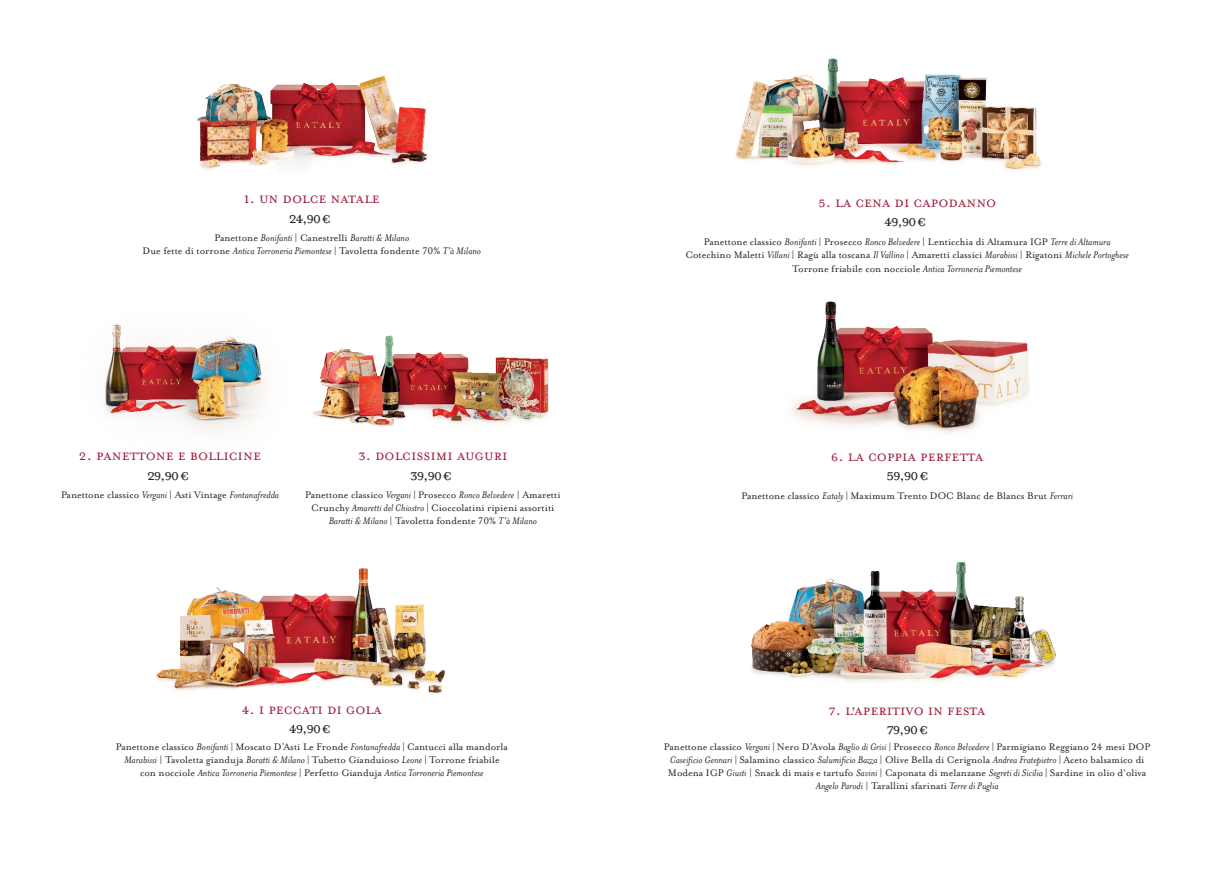
<style>
.page{position:relative;width:1219px;height:871px;background:#fff}
.page>*{position:absolute;margin:0;border:0;box-sizing:border-box;transform-origin:0 0}
.t1{font:18px "Mrs Eaves All Small Caps";letter-spacing:-.09em;color:#231f20}
.t2{font:17px "Mrs Eaves All Small Caps";color:#a0213d}
.t3{font:11px/13.2px "Mrs Eaves Roman Lining";color:#231f20;text-align:center}
.t4{font:italic 11px "Mrs Eaves";color:#231f20}
.s1{font-family:"Mrs Eaves Roman Lining";font-style:normal}
.s2{font-family:"Mrs Eaves";font-style:italic}
</style>
<div class="page">
<img style="left:197px;top:75px;width:230px;height:95px">
<img style="left:104px;top:324px;width:159px;height:107px">
<img style="left:312px;top:335px;width:237px;height:92px">
<img style="left:156px;top:568px;width:289px;height:126px">
<img style="left:735px;top:58px;width:307px;height:112px">
<img style="left:792px;top:301px;width:237px;height:132px">
<img style="left:751px;top:561px;width:305px;height:121px">
<h2 class="t2" style="left:244px;top:191px;width:138px">1. UN DOLCE NATALE</h2>
<p class="t4" style="left:214px;top:231px;width:196px"><span class="s1">Panettone</span> Bonifanti <span class="s1">| Canestrelli</span> Baratti &amp; Milano</p>
<p class="t3" style="left:143px;top:244px;width:340px">Due fette di torrone <span class="s2">Antica Torroneria Piemontese</span> | Tavoletta fondente 70% <span class="s2">T’à Milano</span></p>
<h1 class="t1" style="left:289px;top:211px;width:43px">24,90 €</h1>
<h2 class="t2" style="left:818px;top:196px;width:180px">5. LA CENA DI CAPODANNO</h2>
<p class="t3" style="left:685px;top:235px;width:445px">Panettone classico <span class="s2">Bonifanti</span> | Prosecco <span class="s2">Ronco Belvedere</span> | Lenticchia di Altamura IGP <span class="s2">Terre di Altamura<br></span>Cotechino Maletti <span class="s2">Villani</span> | Ragù alla toscana <span class="s2">Il Vallino</span> | Amaretti classici <span class="s2">Marabissi</span> | Rigatoni <span class="s2">Michele Portoghese<br></span>Torrone friabile con nocciole <span class="s2">Antica Torroneria Piemontese</span></p>
<h1 class="t1" style="left:884px;top:214px;width:43px">49,90 €</h1>
<h2 class="t2" style="left:79px;top:448px;width:184px">2. PANETTONE E BOLLICINE</h2>
<h2 class="t2" style="left:358px;top:448px;width:151px">3. DOLCISSIMI AUGURI</h2>
<p class="t3" style="left:61px;top:488px;width:220px">Panettone classico <span class="s2">Vergani</span> | Asti Vintage <span class="s2">Fontanafredda</span></p>
<p class="t3" style="left:305px;top:488px;width:257px">Panettone classico <span class="s2">Vergani</span> | Prosecco <span class="s2">Ronco Belvedere</span> | Amaretti<br>Crunchy <span class="s2">Amaretti del Chiostro</span> | Cioccolatini ripieni assortiti</p>
<p class="t4" style="left:329px;top:515px;width:210px">Baratti &amp; Milano <span class="s1">| Tavoletta fondente 70%</span> T’à Milano</p>
<h1 class="t1" style="left:147px;top:467px;width:43px">29,90 €</h1>
<h1 class="t1" style="left:410px;top:467px;width:43px">39,90 €</h1>
<h2 class="t2" style="left:831px;top:449px;width:154px">6. LA COPPIA PERFETTA</h2>
<p class="t3" style="left:741px;top:488px;width:333px">Panettone classico <span class="s2">Eataly</span> | Maximum Trento DOC Blanc de Blancs Brut <span class="s2">Ferrari</span></p>
<h1 class="t1" style="left:886px;top:467px;width:43px">59,90 €</h1>
<h2 class="t2" style="left:242px;top:702px;width:141px">4. I PECCATI DI GOLA</h2>
<p class="t3" style="left:116px;top:739px;width:394px">Panettone classico <span class="s2">Bonifanti</span> | Moscato D’Asti Le Fronde <span class="s2">Fontanafredda</span> | Cantucci alla mandorla<br><span class="s2">Marabissi</span> | Tavoletta gianduja <span class="s2">Baratti &amp; Milano</span> | Tubetto Gianduioso <span class="s2">Leone</span> | Torrone friabile</p>
<p class="t4" style="left:140px;top:766px;width:345px"><span class="s1">con nocciole</span> Antica Torroneria Piemontese <span class="s1">| Perfetto Gianduja</span> Antica Torroneria Piemontese</p>
<h1 class="t1" style="left:289px;top:720px;width:43px">49,90 €</h1>
<h2 class="t2" style="left:829px;top:702px;width:159px">7. L’aperitivo in festa</h2>
<p class="t3" style="left:664px;top:739px;width:488px">Panettone classico <span class="s2">Vergani</span> | Nero D’Avola <span class="s2">Baglio di Grisi</span> | Prosecco <span class="s2">Ronco Belvedere</span> | Parmigiano Reggiano 24 mesi DOP<br><span class="s2">Caseificio Gennari</span> | Salamino classico <span class="s2">Salumificio Bazza</span> | Olive Bella di Cerignola <span class="s2">Andrea Fratepietro</span> | Aceto balsamico di<br>Modena IGP <span class="s2">Giusti</span> | Snack di mais e tartufo <span class="s2">Savini</span> | Caponata di melanzane <span class="s2">Segreti di Sicilia</span> | Sardine in olio d’oliva</p>
<p class="t4" style="left:816px;top:780px;width:184px">Angelo Parodi <span class="s1">| Tarallini sfarinati</span> Terre di Puglia</p>
<h1 class="t1" style="left:886px;top:721px;width:43px">79,90 €</h1>
</div>
